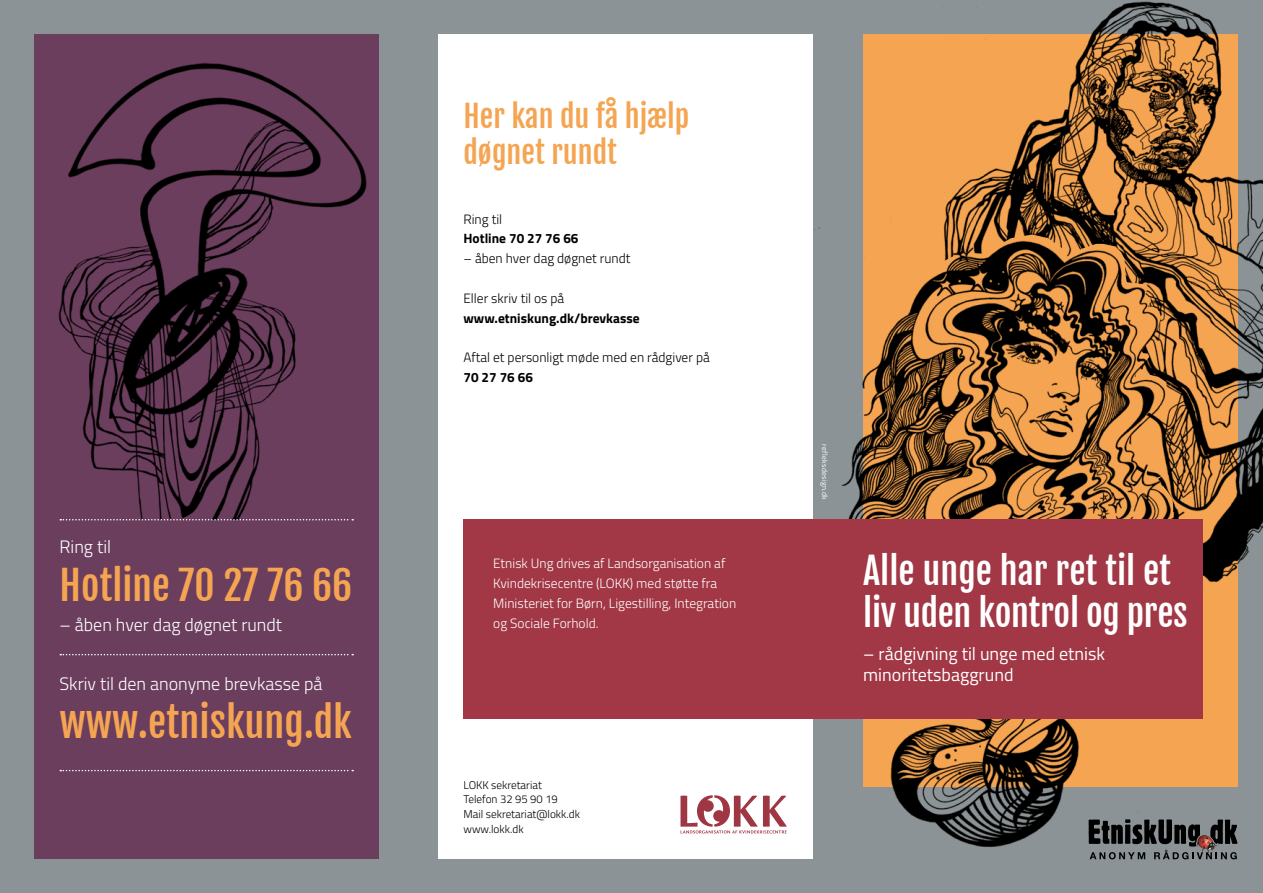
<style>
.page{position:relative;width:1263px;height:893px;background:#8b9396}
.page>*{position:absolute;margin:0;border:0;box-sizing:border-box;transform-origin:0 0}
.t1{font:40.2px "Fjalla One";color:#f5a552}
.t2{font:39.45px "Fjalla One";color:#f5a552}
.t3{font:36px/42px "Fjalla One";letter-spacing:-.01em;color:#fff}
.t4{font:30px/36px "Fjalla One";color:#f5a552}
.t5{font:300 18px "Titillium Web";color:#fff}
.t6{font:18px/21px "Titillium Web";color:#fff}
.t7{font:300 13.5px/19.8px "Titillium Web";color:#fff}
.t8{font:300 13.5px "Titillium Web";color:#000}
.t9{font:700 13.5px "Titillium Web";color:#000}
.t10{font:300 11.25px/15px "Titillium Web";color:#000}
.t11{font:7.5px "Titillium Web";letter-spacing:.035em;color:#fff}
</style>
<div class="page">
<div style="left:863px;top:34px;width:374px;height:753px;background:#f5a552"></div>
<img style="left:812px;top:135px;width:79px;height:384px">
<img style="left:812px;top:719px;width:389px;height:141px">
<img style="left:891px;top:1px;width:372px;height:608px">
<div style="left:438px;top:34px;width:374px;height:825px;background:#fff"></div>
<div style="left:463px;top:519px;width:740px;height:200px;background:#a23745"></div>
<div style="left:34px;top:34px;width:344px;height:825px;background:#6b3e5e"></div>
<svg style="left:60px;top:654px;width:293px;height:1px"></svg>
<svg style="left:60px;top:770px;width:293px;height:1px"></svg>
<img style="left:58px;top:63px;width:309px;height:457px">
<svg style="left:60px;top:519px;width:293px;height:1px"></svg>
<svg style="left:1088px;top:819px;width:149px;height:40px"></svg>
<svg style="left:680px;top:795px;width:107px;height:38px"></svg>
<h3 class="t5" style="left:60px;top:534px;width:53px">Ring til</h3>
<h2 class="t2" style="left:60px;top:561px;width:294px">Hotline 70 27 76 66</h2>
<h3 class="t5" style="left:60px;top:612px;width:224px">– åben hver dag døgnet rundt</h3>
<h3 class="t5" style="left:60px;top:670px;width:265px">Skriv til den anonyme brevkasse på</h3>
<h1 class="t1" style="left:60px;top:697px;width:294px">www.etniskung.dk</h1>
<h3 class="t4" style="left:463px;top:98px;width:227px">Her kan du få hjælp døgnet rundt</h3>
<p class="t8" style="left:463px;top:209px;width:40px">Ring til</p>
<p class="t9" style="left:463px;top:228px;width:116px">Hotline 70 27 76 66</p>
<p class="t8" style="left:463px;top:249px;width:168px">– åben hver dag døgnet rundt</p>
<p class="t8" style="left:463px;top:288px;width:102px">Eller skriv til os på</p>
<p class="t9" style="left:463px;top:308px;width:178px">www.etniskung.dk/brevkasse</p>
<p class="t8" style="left:463px;top:348px;width:248px">Aftal et personligt møde med en rådgiver på</p>
<p class="t9" style="left:463px;top:367px;width:71px">70 27 76 66</p>
<p class="t7" style="left:493px;top:553px;width:244px">Etnisk Ung drives af Landsorganisation af Kvindekrisecentre (LOKK) med støtte fra Ministeriet for Børn, Ligestilling, Integration og Sociale Forhold.</p>
<p class="t10" style="left:463px;top:776px;width:118px">LOKK sekretariat<br>Telefon 32 95 90 19<br>Mail sekretariat@lokk.dk www.lokk.dk</p>
<p class="t11" style="left:830px;top:444px;width:57px;rotate:90deg">refleksdesign.dk</p>
<h3 class="t3" style="left:863px;top:550px;width:326px">Alle unge har ret til et liv uden kontrol og pres</h3>
<h3 class="t6" style="left:863px;top:642px;width:243px">– rådgivning til unge med etnisk minoritetsbaggrund</h3>
</div>
